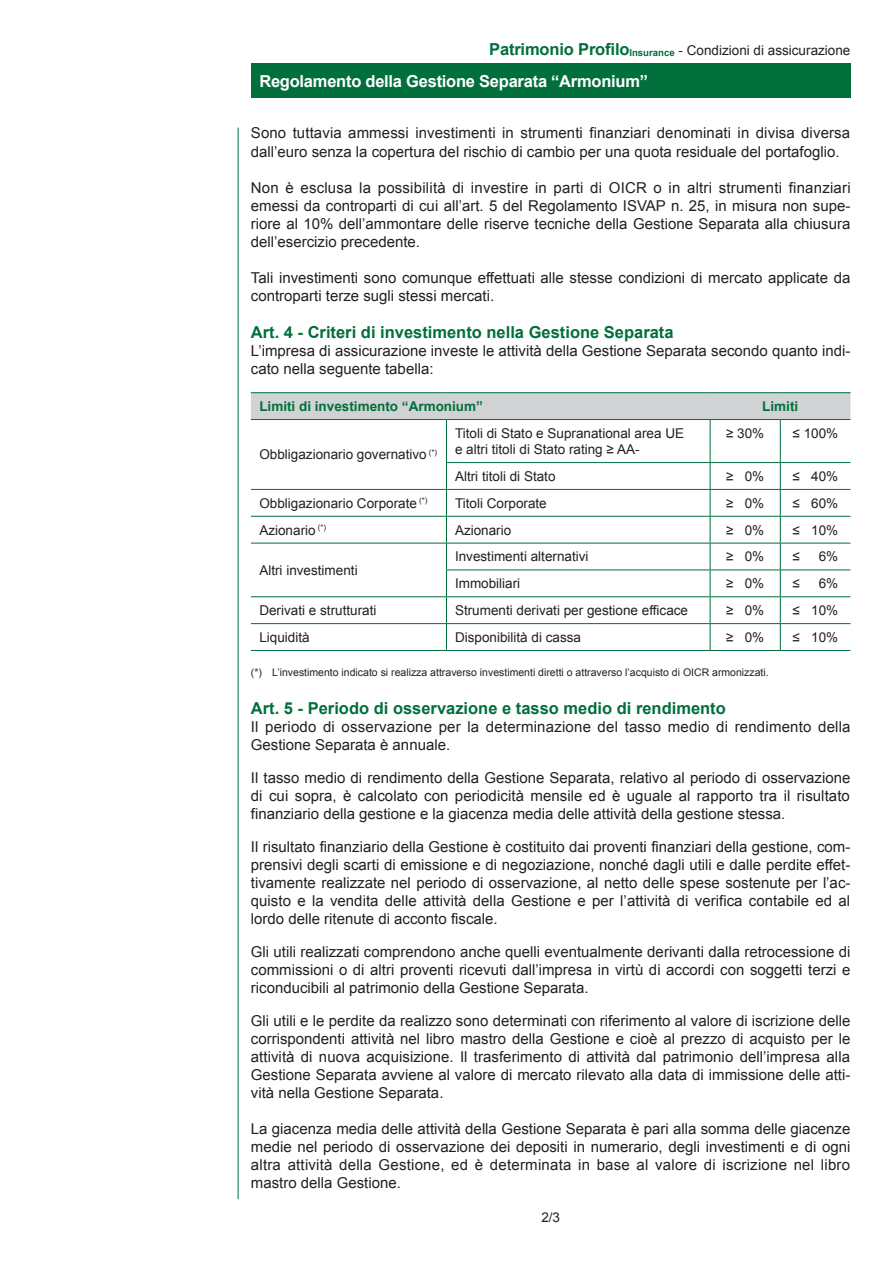
<style>
.page{position:relative;width:893px;height:1263px;background:#fff}
.page>*{position:absolute;margin:0;border:0;box-sizing:border-box;transform-origin:0 0}
.t1{font:700 16.5px "Arial";color:#006f3c}
.t2{font:700 16.5px "Arial";letter-spacing:-.015em;color:#fff}
.t3{font:15px/18px "Arial";color:#231f20;text-align:justify}
.t4{font:13.5px/16.2px "Arial";color:#231f20}
.t5{font:700 13.5px "Arial";color:#006f3c}
.t6{font:10.5px "Arial";color:#231f20}
.s1{font-weight:700;font-size:16.5px;color:#006f3c}
</style>
<div class="page">
<hr style="left:238px;top:128px;width:1px;height:1071px;background:#006f3c">
<div style="left:251px;top:64px;width:599px;height:34px;background:#006f3c"></div>
<div style="left:251px;top:393px;width:599px;height:26px;background:#d1d2d4"></div>
<hr style="left:251px;top:392px;width:195px;height:1px;background:#006f3c">
<hr style="left:446px;top:392px;width:264px;height:1px;background:#006f3c">
<hr style="left:710px;top:392px;width:70px;height:1px;background:#006f3c">
<hr style="left:780px;top:392px;width:70px;height:1px;background:#006f3c">
<hr style="left:251px;top:419px;width:195px;height:1px;background:#006f3c">
<hr style="left:251px;top:489px;width:195px;height:1px;background:#006f3c">
<hr style="left:251px;top:516px;width:195px;height:1px;background:#006f3c">
<hr style="left:251px;top:543px;width:195px;height:1px;background:#006f3c">
<hr style="left:251px;top:596px;width:195px;height:1px;background:#006f3c">
<hr style="left:251px;top:623px;width:195px;height:1px;background:#006f3c">
<hr style="left:251px;top:650px;width:195px;height:1px;background:#006f3c">
<hr style="left:446px;top:420px;width:1px;height:42px;background:#006f3c">
<svg style="left:446px;top:463px;width:1px;height:187px"></svg>
<hr style="left:446px;top:419px;width:264px;height:1px;background:#006f3c">
<hr style="left:780px;top:419px;width:70px;height:1px;background:#006f3c">
<hr style="left:780px;top:462px;width:70px;height:1px;background:#006f3c">
<hr style="left:780px;top:489px;width:70px;height:1px;background:#006f3c">
<hr style="left:780px;top:516px;width:70px;height:1px;background:#006f3c">
<hr style="left:780px;top:543px;width:70px;height:1px;background:#006f3c">
<hr style="left:780px;top:569px;width:70px;height:1px;background:#006f3c">
<hr style="left:780px;top:596px;width:70px;height:1px;background:#006f3c">
<hr style="left:780px;top:623px;width:70px;height:1px;background:#006f3c">
<hr style="left:780px;top:650px;width:70px;height:1px;background:#006f3c">
<hr style="left:446px;top:462px;width:264px;height:1px;background:#006f3c">
<hr style="left:446px;top:489px;width:264px;height:1px;background:#006f3c">
<hr style="left:446px;top:516px;width:264px;height:1px;background:#006f3c">
<hr style="left:446px;top:543px;width:264px;height:1px;background:#006f3c">
<hr style="left:446px;top:569px;width:264px;height:1px;background:#006f3c">
<hr style="left:446px;top:596px;width:264px;height:1px;background:#006f3c">
<hr style="left:446px;top:623px;width:264px;height:1px;background:#006f3c">
<hr style="left:446px;top:650px;width:264px;height:1px;background:#006f3c">
<hr style="left:710px;top:419px;width:70px;height:1px;background:#006f3c">
<hr style="left:710px;top:420px;width:1px;height:42px;background:#006f3c">
<hr style="left:780px;top:420px;width:1px;height:42px;background:#006f3c">
<hr style="left:710px;top:462px;width:70px;height:1px;background:#006f3c">
<hr style="left:710px;top:489px;width:70px;height:1px;background:#006f3c">
<hr style="left:710px;top:516px;width:70px;height:1px;background:#006f3c">
<hr style="left:710px;top:543px;width:70px;height:1px;background:#006f3c">
<hr style="left:710px;top:569px;width:70px;height:1px;background:#006f3c">
<hr style="left:710px;top:596px;width:70px;height:1px;background:#006f3c">
<hr style="left:710px;top:623px;width:70px;height:1px;background:#006f3c">
<svg style="left:710px;top:463px;width:1px;height:187px"></svg>
<svg style="left:780px;top:463px;width:1px;height:187px"></svg>
<hr style="left:710px;top:650px;width:70px;height:1px;background:#006f3c">
<p class="t4" style="left:489px;top:42px;width:363px"><span class="s1">Patrimonio Profilo</span><sub>Insurance</sub> - Condizioni di assicurazione</p>
<p class="t2" style="left:259px;top:70px;width:390px">Regolamento della Gestione Sep rata “Armonium”</p>
<p class="t2" style="left:483px;top:70px;width:88px">Area clienti</p>
<p class="t3" style="left:251px;top:124px;width:601px">Sono tuttavia ammessi investimenti in strumenti finanziari denominati in divisa diversa dall’euro senza la copertura del rischio di cambio per una quota residuale del portafoglio.</p>
<p class="t3" style="left:251px;top:178px;width:601px">Non è esclusa la possibilità di investire in parti di OICR o in altri strumenti finanziari emessi da controparti di cui all’art. 5 del Regolamento ISVAP n. 25, in misura non supe&shy;riore al 10% dell’ammontare delle riserve tecniche della Gestione Separata alla chiusura dell’esercizio precedente.</p>
<p class="t3" style="left:251px;top:268px;width:601px">Tali investimenti sono comunque effettuati alle stesse condizioni di mercato applicate da controparti terze sugli stessi mercati.</p>
<p class="t1" style="left:251px;top:322px;width:424px">Art. 4 - Criteri di investimento nella Gestione Separata</p>
<p class="t3" style="left:251px;top:342px;width:601px">L’impresa di assicurazione investe le attività della Gestione Separata secondo quanto indi&shy;cato nella seguente tabella:</p>
<p class="t5" style="left:259px;top:397px;width:225px">Limiti di investimento “Armonium”</p>
<p class="t5" style="left:762px;top:397px;width:38px">Limiti</p>
<p class="t4" style="left:259px;top:447px;width:179px">Obbligazionario governativo <sup>(*)</sup></p>
<p class="t4" style="left:455px;top:425px;width:231px">Titoli di Stato e Supranational area UE e altri titoli di Stato rating ≥ AA-</p>
<p class="t4" style="left:726px;top:425px;width:40px">≥ 30%</p>
<p class="t4" style="left:792px;top:425px;width:47px">≤ 100%</p>
<p class="t4" style="left:455px;top:468px;width:102px">Altri titoli di Stato</p>
<p class="t4" style="left:726px;top:468px;width:40px">≥ 0%</p>
<p class="t4" style="left:792px;top:468px;width:47px">≤ 40%</p>
<p class="t4" style="left:259px;top:495px;width:170px">Obbligazionario Corporate <sup>(*)</sup></p>
<p class="t4" style="left:455px;top:495px;width:93px">Titoli Corporate</p>
<p class="t4" style="left:726px;top:495px;width:40px">≥ 0%</p>
<p class="t4" style="left:792px;top:495px;width:47px">≤ 60%</p>
<p class="t4" style="left:259px;top:522px;width:68px">Azionario <sup>(*)</sup></p>
<p class="t4" style="left:455px;top:522px;width:58px">Azionario</p>
<p class="t4" style="left:726px;top:522px;width:40px">≥ 0%</p>
<p class="t4" style="left:792px;top:522px;width:47px">≤ 10%</p>
<p class="t4" style="left:259px;top:562px;width:100px">Altri investimenti</p>
<p class="t4" style="left:455px;top:549px;width:135px">Investimenti alternativi</p>
<p class="t4" style="left:726px;top:549px;width:40px">≥ 0%</p>
<p class="t4" style="left:792px;top:549px;width:9px">≤</p>
<p class="t4" style="left:819px;top:549px;width:21px">6%</p>
<p class="t4" style="left:455px;top:576px;width:67px">Immobiliari</p>
<p class="t4" style="left:726px;top:576px;width:40px">≥ 0%</p>
<p class="t4" style="left:792px;top:576px;width:9px">≤</p>
<p class="t4" style="left:819px;top:576px;width:21px">6%</p>
<p class="t4" style="left:259px;top:602px;width:119px">Derivati e strutturati</p>
<p class="t4" style="left:455px;top:602px;width:235px">Strumenti derivati per gestione efficace</p>
<p class="t4" style="left:726px;top:602px;width:40px">≥ 0%</p>
<p class="t4" style="left:792px;top:602px;width:47px">≤ 10%</p>
<p class="t4" style="left:259px;top:629px;width:52px">Liquidità</p>
<p class="t4" style="left:455px;top:629px;width:128px">Disponibilità di cassa</p>
<p class="t4" style="left:726px;top:629px;width:40px">≥ 0%</p>
<p class="t4" style="left:792px;top:629px;width:47px">≤ 10%</p>
<p class="t6" style="left:251px;top:665px;width:519px">(*) L’investimento indicato si realizza attraverso investimenti diretti o attraverso l’acquisto di OICR armonizzati.</p>
<p class="t1" style="left:251px;top:697px;width:476px">Art. 5 - Periodo di osservazione e tasso medio di rendimento</p>
<p class="t3" style="left:251px;top:718px;width:601px">Il periodo di osservazione per la determinazione del tasso medio di rendimento della<br>Gestione Separata è annuale.</p>
<p class="t3" style="left:251px;top:769px;width:601px">Il tasso medio di rendimento della Gestione Separata, relativo al periodo di osservazione di cui sopra, è calcolato con periodicità mensile ed è uguale al rapporto tra il risultato finanziario della gestione e la giacenza media delle attività della gestione stessa.</p>
<p class="t3" style="left:251px;top:838px;width:601px">Il risultato finanziario della Gestione è costituito dai proventi finanziari della gestione, com&shy;prensivi degli scarti di emissione e di negoziazione, nonché dagli utili e dalle perdite effet&shy;tivamente realizzate nel periodo di osservazione, al netto delle spese sostenute per l’ac&shy;quisto e la vendita delle attività della Gestione e per l’attività di verifica contabile ed al lordo delle ritenute di acconto fiscale.</p>
<p class="t3" style="left:251px;top:943px;width:601px">Gli utili realizzati comprendono anche quelli eventualmente derivanti dalla retrocessione di commissioni o di altri proventi ricevuti dall’impresa in virtù di accordi con soggetti terzi e riconducibili al patrimonio della Gestione Separata.</p>
<p class="t3" style="left:251px;top:1012px;width:601px">Gli utili e le perdite da realizzo sono determinati con riferimento al valore di iscrizione delle corrispondenti attività nel libro mastro della Gestione e cioè al prezzo di acquisto per le attività di nuova acquisizione. Il trasferimento di attività dal patrimonio dell’impresa alla Gestione Separata avviene al valore di mercato rilevato alla data di immissione delle atti&shy;vità nella Gestione Separata.</p>
<p class="t3" style="left:251px;top:1120px;width:601px">La giacenza media delle attività della Gestione Separata è pari alla somma delle giacenze medie nel periodo di osservazione dei depositi in numerario, degli investimenti e di ogni altra attività della Gestione, ed è determinata in base al valore di iscrizione nel libro mastro della Gestione.</p>
<p class="t4" style="left:541px;top:1209px;width:20px">2/3</p>
</div>
